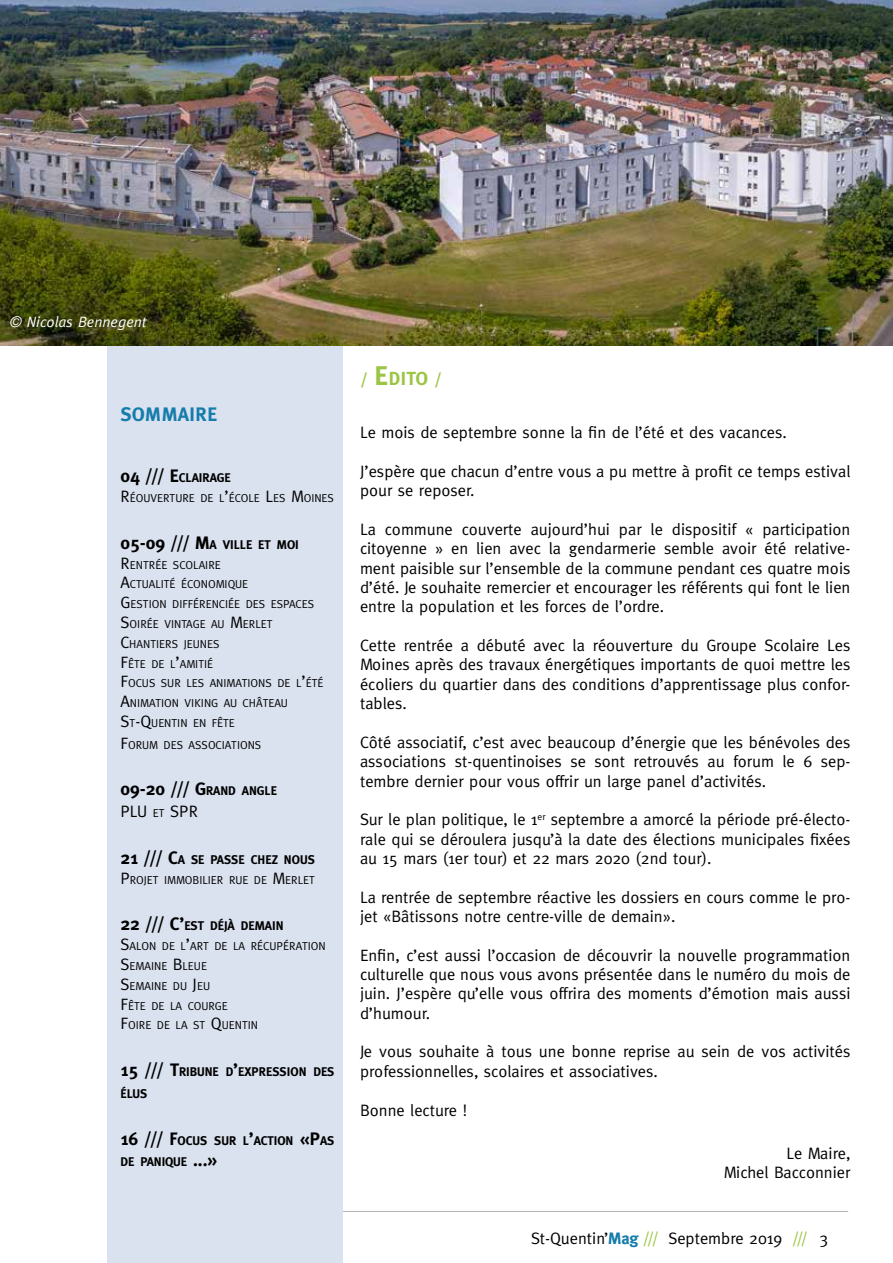
<style>
.page{position:relative;width:893px;height:1263px;background:#fff}
.page>*{position:absolute;margin:0;border:0;box-sizing:border-box;transform-origin:0 0}
.t1{font:700 19.5px "Meta Plus";color:#167cac}
.t2{font:700 18.9px "Meta Plus";color:#9cc545}
.t3{font:16.5px/19.4px "Meta";color:#000;text-align:justify}
.t4{font:16.5px "Meta";color:#000}
.t5{font:italic 15px "Meta";color:#fff}
.t6{font:700 12.6px/21.6px "Meta";color:#000}
.t7{font:11.55px/19.8px "Meta";color:#000}
.s1{font-size:18px}
.s2{font-size:16.5px}
.s3{font-size:11.55px}
.s4{font-size:27px}
.s5{font-weight:700;color:#167cac}
.s6{color:#9cc545}
</style>
<div class="page">
<hr style="left:43px;top:1211px;width:805px;height:1px;background:#b3b2b2">
<div style="left:28px;top:1195px;width:94px;height:25px;background:#fff"></div>
<div style="left:108px;top:320px;width:235px;height:943px;background:#dae2ef"></div>
<img style="left:0;top:0;width:893px;height:345px">
<p class="t5" style="left:10px;top:313px;width:138px">© Nicolas Bennegent</p>
<p class="t1" style="left:120px;top:403px;width:69px">SOMMAIRE</p>
<p class="t6" style="left:120px;top:467px;width:112px"><span class="s1">04 ///</span> <span class="s1">E</span>CLAIRAGE</p>
<p class="t7" style="left:120px;top:488px;width:215px"><span class="s2">R</span>ÉOUVERTURE DE L<span class="s2">’</span>ÉCOLE <span class="s2">L</span>ES <span class="s2">M</span>OINES</p>
<p class="t6" style="left:120px;top:533px;width:180px"><span class="s1">05-09 ///</span> <span class="s1">M</span>A VILLE ET MOI</p>
<p class="t7" style="left:120px;top:554px;width:205px"><span class="s2">R</span>ENTRÉE SCOLAIRE<br><span class="s2">A</span>CTUALITÉ ÉCONOMIQUE<br><span class="s2">G</span> ESTION DIFFÉRENCIÉE DES ESPACES<br><span class="s2">S</span>OIRÉE VINTAGE AU <span class="s2">M</span>ERLET<br><span class="s2">C</span>HANTIERS JEUNES<br><span class="s2">F</span>ÊTE DE L<span class="s2">’</span>AMITIÉ<br><span class="s2">F</span>OCUS SUR LES ANIMATIONS DE L<span class="s2">’</span>ÉTÉ<br><span class="s2">A</span>NIMATION VIKING AU CHÂTEAU<br><span class="s2">S</span>T<span class="s2">-Q</span>UENTIN EN FÊTE</p>
<p class="t7" style="left:120px;top:734px;width:142px"><span class="s2">F</span>ORUM DES ASSOCIATIONS</p>
<p class="t6" style="left:120px;top:780px;width:158px"><span class="s1">09-20 ///</span> <span class="s1">G</span>RAND ANGLE</p>
<p class="t4" style="left:120px;top:802px;width:77px">PLU <span class="s3">ET</span> SPR</p>
<p class="t6" style="left:120px;top:848px;width:196px"><span class="s1">21 ///</span> <span class="s1">C</span>A SE PASSE CHEZ NOUS</p>
<p class="t7" style="left:120px;top:869px;width:196px"><span class="s2">P</span>ROJET IMMOBILIER RUE DE <span class="s2">M</span>ERLET</p>
<p class="t6" style="left:120px;top:915px;width:165px"><span class="s1">22 ///</span> <span class="s1">C’</span>EST DÉJÀ DEMAIN</p>
<p class="t7" style="left:120px;top:936px;width:207px"><span class="s2">S</span>ALON DE L<span class="s2">’</span>ART DE LA RÉCUPÉRATION<br><span class="s2">S</span>EMAINE <span class="s2">B</span>LEUE<br><span class="s2">S</span>EMAINE DU <span class="s2">J</span>EU<br><span class="s2">F</span>ÊTE DE LA COURGE<br><span class="s2">F</span>OIRE DE LA ST <span class="s2">Q</span>UENTIN</p>
<p class="t6" style="left:120px;top:1061px;width:216px"><span class="s1">15 ///</span> <span class="s1">T</span>RIBUNE D<span class="s1">’</span>EXPRESSION DES<br>ÉLUS</p>
<p class="t6" style="left:120px;top:1129px;width:216px"><span class="s1">16 ///</span> <span class="s1">F</span>OCUS SUR L<span class="s1">’</span>ACTION <span class="s1">«P</span>AS<br>DE PANIQUE <span class="s1">...»</span></p>
<p class="t2" style="left:360px;top:367px;width:84px"><span class="s2">/</span> <span class="s4">E</span>dito <span class="s2">/</span></p>
<p class="t3" style="left:360px;top:423px;width:428px">Le mois de septembre sonne la fin de l’été et des vacances.</p>
<p class="t3" style="left:360px;top:461px;width:492px">J’espère que chacun d’entre vous a pu mettre à profit ce temps estival pour se reposer.</p>
<p class="t3" style="left:360px;top:519px;width:492px">La commune couverte aujourd’hui par le dispositif « participation citoyenne » en lien avec la gendarmerie semble avoir été relative&shy;ment paisible sur l’ensemble de la commune pendant ces quatre mois d’été. Je souhaite remercier et encourager les référents qui font le lien entre la population et les forces de l’ordre.</p>
<p class="t3" style="left:360px;top:635px;width:492px">Cette rentrée a débuté avec la réouverture du Groupe Scolaire Les Moines après des travaux énergétiques importants de quoi mettre les écoliers du quartier dans des conditions d’apprentissage plus confor&shy;tables.</p>
<p class="t3" style="left:360px;top:732px;width:492px">Côté associatif, c’est avec beaucoup d’énergie que les bénévoles des associations st-quentinoises se sont retrouvés au forum le 6 sep&shy;tembre dernier pour vous offrir un large panel d’activités.</p>
<p class="t3" style="left:360px;top:810px;width:492px">Sur le plan politique, le 1<sup>er</sup> septembre a amorcé la période pré-électo&shy;rale qui se déroulera jusqu’à la date des élections municipales fixées au 15 mars (1er tour) et 22 mars 2020 (2nd tour).</p>
<p class="t3" style="left:360px;top:887px;width:492px">La rentrée de septembre réactive les dossiers en cours comme le pro&shy;jet «Bâtissons notre centre-ville de demain».</p>
<p class="t3" style="left:360px;top:945px;width:492px">Enfin, c’est aussi l’occasion de découvrir la nouvelle programmation culturelle que nous vous avons présentée dans le numéro du mois de juin. J’espère qu’elle vous offrira des moments d’émotion mais aussi d’humour.</p>
<p class="t3" style="left:360px;top:1042px;width:492px">Je vous souhaite à tous une bonne reprise au sein de vos activités professionnelles, scolaires et associatives.</p>
<p class="t3" style="left:360px;top:1100px;width:109px">Bonne lecture !</p>
<p class="t3" style="left:724px;top:1143px;width:128px;text-align:right">Le Maire,<br>Michel Bacconnier</p>
<p class="t3" style="left:531px;top:1228px;width:299px">St-Quentin’<span class="s5">Mag</span> <span class="s6">///</span> Septembre 2019 <span class="s6">///</span> 3</p>
</div>
